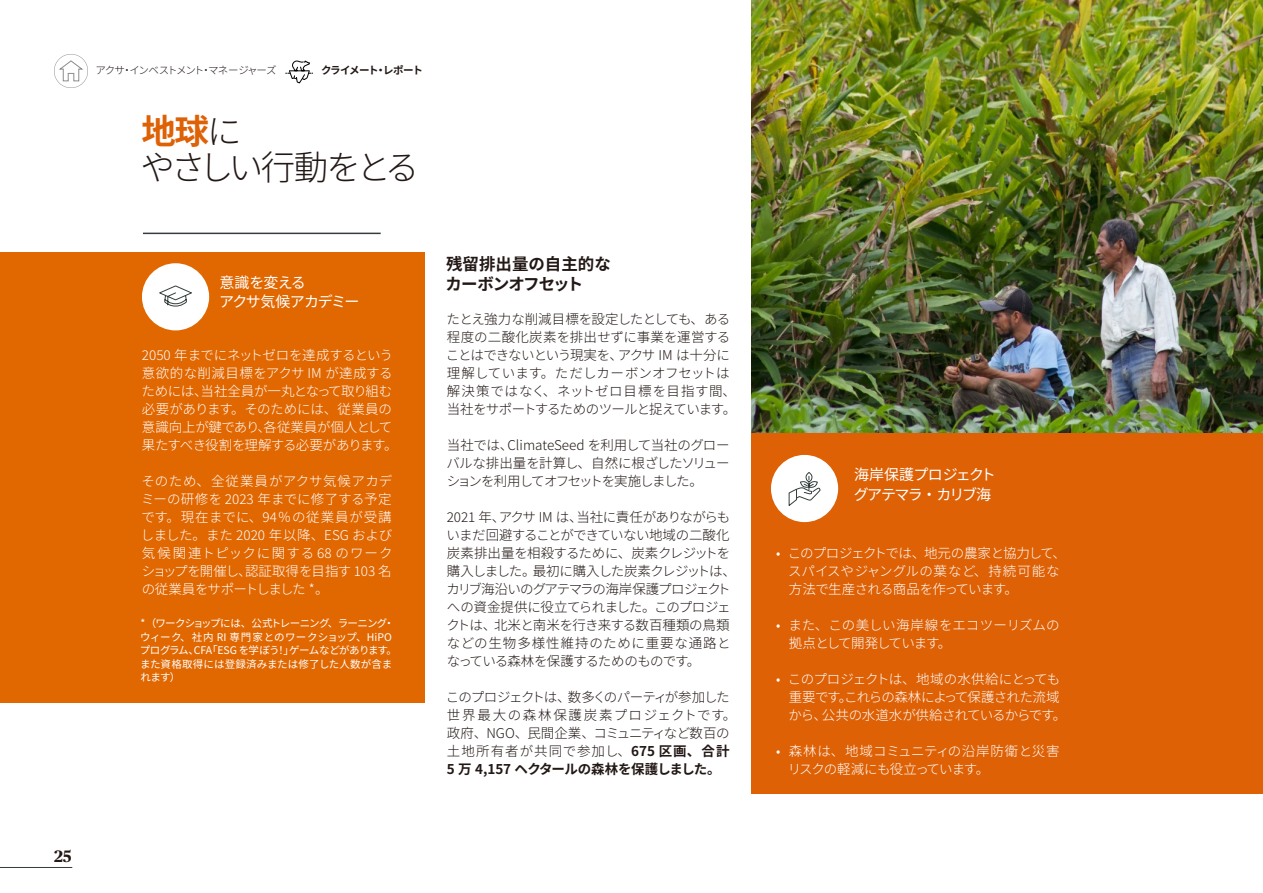
<style>
.page{position:relative;width:1263px;height:893px;background:#fff}
.page>*{position:absolute;margin:0;border:0;box-sizing:border-box;transform-origin:0 0}
.t1{font:300 34.5px/36px "Source Han Sans JP";letter-spacing:-.12em;color:#221815}
.t2{font:700 16.5px/19.5px "Source Han Sans JP";letter-spacing:-.01em;color:#221815}
.t3{font:700 16.5px "Publico Headline";color:#221815}
.t4{font:15px/19.5px "Source Han Sans JP";letter-spacing:-.09em;color:#fff}
.t5{font:15px/19.5px "Source Han Sans JP";letter-spacing:-.07em;color:#fff}
.t6{font:300 13.5px/18px "Source Han Sans JP";letter-spacing:-.03em;color:#221815}
.t7{font:300 13.5px/18px "Source Han Sans JP";letter-spacing:-.02em;color:#fff}
.t8{font:300 13.5px/18px "Source Han Sans JP";color:#221815}
.t9{font:300 13.5px/18px "Source Han Sans JP";letter-spacing:-.045em;color:#fff}
.t10{font:10.5px/13.5px "Source Han Sans JP";letter-spacing:-.03em;color:#fff}
.t11{font:300 10.5px "Source Han Sans JP";letter-spacing:-.1em;color:#221815}
.t12{font:700 10.5px "Source Han Sans JP";letter-spacing:-.095em;color:#221815}
.s1{font-weight:700;color:#de6106}
.s2{font-weight:700}
</style>
<div class="page">
<svg style="left:286px;top:60px;width:27px;height:24px"></svg>
<svg style="left:54px;top:54px;width:34px;height:34px"></svg>
<hr style="left:0;top:867px;width:72px;height:1px;background:#343c3d">
<hr style="left:143px;top:233px;width:238px;height:1px;background:#343c3d">
<img style="left:751px;top:1px;width:512px;height:432px">
<div style="left:751px;top:433px;width:512px;height:360px;background:#de6106"></div>
<div style="left:0;top:252px;width:425px;height:450px;background:#e16700"></div>
<div style="left:142px;top:263px;width:67px;height:67px;background:#fff;border-radius:50%"></div>
<svg style="left:159px;top:285px;width:33px;height:22px"></svg>
<div style="left:771px;top:455px;width:67px;height:67px;background:#fff;border-radius:50%"></div>
<svg style="left:788px;top:472px;width:33px;height:34px"></svg>
<p class="t11" style="left:96px;top:65px;width:182px">アクサ・インベストメント・マネージャーズ</p>
<p class="t12" style="left:321px;top:65px;width:103px">クライメート・レポート</p>
<h1 class="t1" style="left:140px;top:114px;width:280px"><span class="s1">地球</span>に<br>やさしい行動をとる</h1>
<p class="t3" style="left:54px;top:844px;width:19px">25</p>
<p class="t5" style="left:219px;top:273px;width:142px">意識を変える<br>アクサ気候アカデミー</p>
<p class="t7" style="left:142px;top:346px;width:257px">2050 年までにネットゼロを達成するという意欲的な削減目標をアクサ IM が達成するためには、当社全員が一丸となって取り組む必要があります。そのためには、従業員の意識向上が鍵であり、各従業員が個人として果たすべき役割を理解する必要があります。</p>
<p class="t7" style="left:141px;top:472px;width:253px;text-align:justify">そのため、全従業員がアクサ気候アカデミーの研修を 2023 年までに修了する予定です。現在までに、94％の従業員が受講しました。また 2020 年以降、ESG および気候関連トピックに関する 68 のワークショップを開催し、認証取得を目指す 103 名の従業員をサポートしました *。</p>
<p class="t10" style="left:140px;top:617px;width:259px">*（ワークショップには、公式トレーニング、ラーニング・ウィーク、社内 RI 専門家とのワークショップ、HiPOプログラム、CFA「ESG を学ぼう！」ゲームなどがあります。また資格取得には登録済みまたは修了した人数が含まれます）</p>
<p class="t2" style="left:445px;top:255px;width:167px">残留排出量の自主的なカーボンオフセット</p>
<p class="t6" style="left:446px;top:310px;width:292px">たとえ強力な削減目標を設定したとしても、ある程度の二酸化炭素を排出せずに事業を運営することはできないという現実を、アクサ IM は十分に理解しています。ただしカーボンオフセットは解決策ではなく、ネットゼロ目標を目指す間、当社をサポートするためのツールと捉えています。</p>
<p class="t6" style="left:446px;top:436px;width:285px;text-align:justify">当社では、ClimateSeed を利用して当社のグローバルな排出量を計算し、自然に根ざしたソリューションを利用してオフセットを実施しました。</p>
<p class="t6" style="left:446px;top:508px;width:291px">2021 年、アクサ IM は、当社に責任がありながらもいまだ回避することができていない地域の二酸化炭素排出量を相殺するために、炭素クレジットを購入しました。最初に購入した炭素クレジットは、カリブ海沿いのグアテマラの海岸保護プロジェクトへの資金提供に役立てられました。このプロジェクトは、北米と南米を行き来する数百種類の鳥類などの生物多様性維持のために重要な通路となっている森林を保護するためのものです。</p>
<p class="t8" style="left:446px;top:688px;width:292px">このプロジェクトは、数多くのパーティが参加した世界最大の森林保護炭素プロジェクトです。政府、NGO、民間企業、コミュニティなど数百の土地所有者が共同で参加し、<span class="s2">675 区画、合計<br>5 万 4,157 ヘクタールの森林を保護しました。</span></p>
<p class="t4" style="left:854px;top:465px;width:143px">海岸保護プロジェクトグアテマラ・カリブ海</p>
<p class="t7" style="left:788px;top:544px;width:279px;text-indent:-12px">• このプロジェクトでは、地元の農家と協力して、スパイスやジャングルの葉など、持続可能な方法で生産される商品を作っています。</p>
<p class="t7" style="left:789px;top:616px;width:272px;text-indent:-13px">• また、この美しい海岸線をエコツーリズムの拠点として開発しています。</p>
<p class="t9" style="left:789px;top:670px;width:279px;text-indent:-13px">• このプロジェクトは、地域の水供給にとっても重要です。これらの森林によって保護された流域から、公共の水道水が供給されているからです。</p>
<p class="t7" style="left:788px;top:742px;width:273px;text-indent:-12px">• 森林は、地域コミュニティの沿岸防衛と災害リスクの軽減にも役立っています。</p>
</div>
